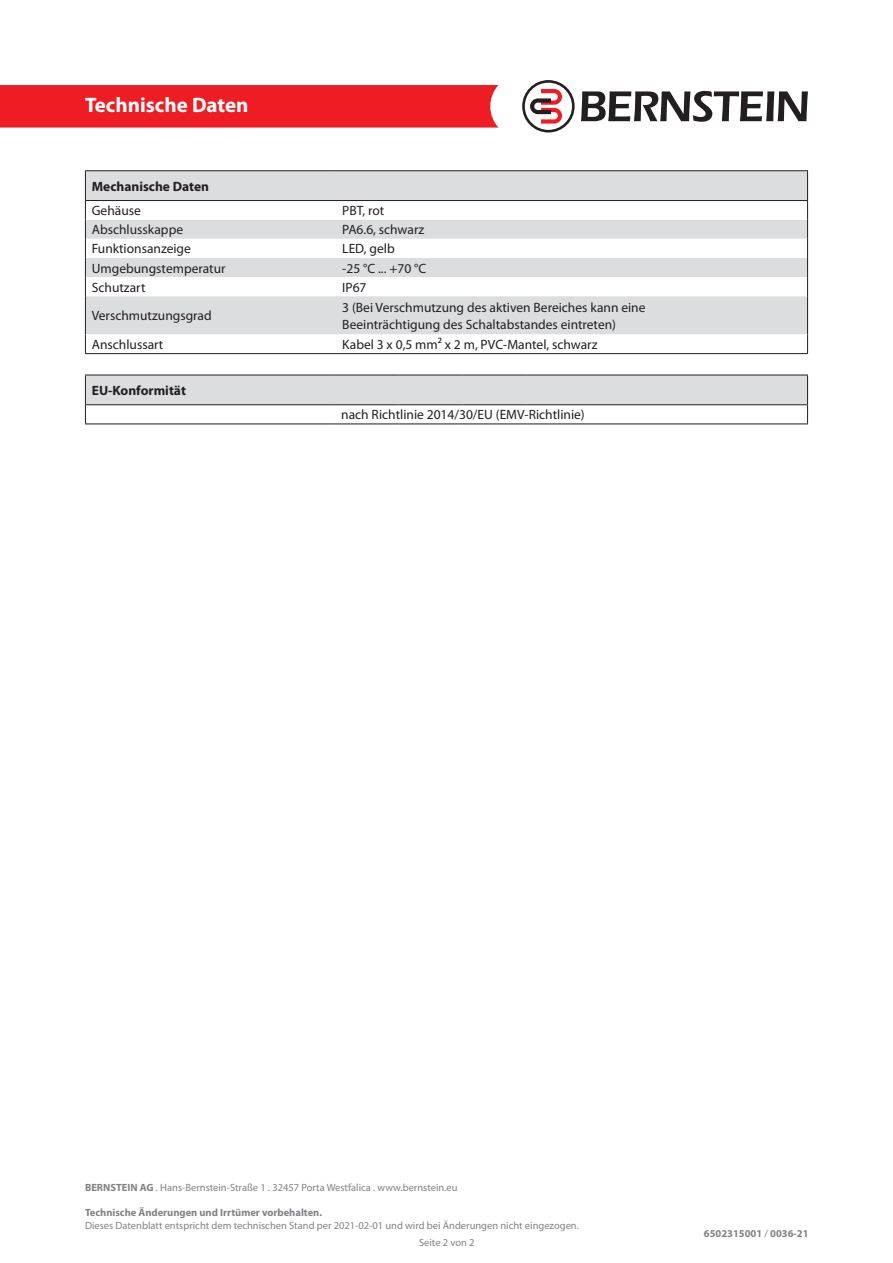
<style>
.page{position:relative;width:893px;height:1263px;background:#fff}
.page>*{position:absolute;margin:0;border:0;box-sizing:border-box;transform-origin:0 0}
.t1{font:700 21px "Myriad Pro";color:#fff}
.t2{font:13.5px "Myriad Pro";color:#231f20}
.t3{font:700 13.5px "Myriad Pro";color:#231f20}
.t4{font:10.5px "Myriad Pro";color:#808285}
.t5{font:700 10.5px "Myriad Pro";color:#808285}
.s1{font-weight:700}
.s2{font-weight:400}
</style>
<div class="page">
<div style="left:0;top:85px;width:498px;height:43px;background:#ee1d23"></div>
<svg style="left:581px;top:91px;width:227px;height:31px"></svg>
<svg style="left:522px;top:80px;width:53px;height:53px"></svg>
<svg style="left:85px;top:376px;width:723px;height:47px"></svg>
<hr style="left:85px;top:375px;width:250px;height:1px;background:#231f20">
<hr style="left:335px;top:375px;width:64px;height:1px;background:#231f20">
<hr style="left:399px;top:375px;width:63px;height:1px;background:#231f20">
<hr style="left:462px;top:375px;width:64px;height:1px;background:#231f20">
<hr style="left:526px;top:375px;width:64px;height:1px;background:#231f20">
<hr style="left:590px;top:375px;width:218px;height:1px;background:#231f20">
<hr style="left:85px;top:404px;width:250px;height:1px;background:#231f20">
<hr style="left:335px;top:404px;width:64px;height:1px;background:#231f20">
<hr style="left:399px;top:404px;width:63px;height:1px;background:#231f20">
<hr style="left:462px;top:404px;width:64px;height:1px;background:#231f20">
<hr style="left:526px;top:404px;width:64px;height:1px;background:#231f20">
<hr style="left:590px;top:404px;width:218px;height:1px;background:#231f20">
<hr style="left:85px;top:423px;width:250px;height:1px;background:#231f20">
<hr style="left:335px;top:423px;width:64px;height:1px;background:#231f20">
<hr style="left:399px;top:423px;width:63px;height:1px;background:#231f20">
<hr style="left:462px;top:423px;width:64px;height:1px;background:#231f20">
<hr style="left:526px;top:423px;width:64px;height:1px;background:#231f20">
<hr style="left:590px;top:423px;width:218px;height:1px;background:#231f20">
<div style="left:86px;top:171px;width:721px;height:29px;background:#dcdddf"></div>
<svg style="left:86px;top:220px;width:721px;height:114px;fill:#dcdddf"></svg>
<hr style="left:85px;top:296px;width:1px;height:38px;background:#231f20">
<hr style="left:807px;top:296px;width:1px;height:38px;background:#231f20">
<svg style="left:85px;top:334px;width:1px;height:19px"></svg>
<svg style="left:807px;top:334px;width:1px;height:19px"></svg>
<hr style="left:85px;top:353px;width:251px;height:1px;background:#231f20">
<hr style="left:336px;top:353px;width:472px;height:1px;background:#231f20">
<hr style="left:85px;top:170px;width:251px;height:1px;background:#231f20">
<svg style="left:85px;top:171px;width:1px;height:125px"></svg>
<hr style="left:336px;top:170px;width:472px;height:1px;background:#231f20">
<svg style="left:807px;top:171px;width:1px;height:125px"></svg>
<hr style="left:85px;top:200px;width:251px;height:1px;background:#231f20">
<hr style="left:336px;top:200px;width:472px;height:1px;background:#231f20">
<h1 class="t1" style="left:85px;top:91px;width:165px">Technische Daten</h1>
<p class="t3" style="left:92px;top:177px;width:119px">Mechanische Daten</p>
<p class="t2" style="left:92px;top:202px;width:51px">Gehäuse</p>
<p class="t2" style="left:342px;top:202px;width:44px">PBT, rot</p>
<p class="t2" style="left:92px;top:221px;width:93px">Abschlusskappe</p>
<p class="t2" style="left:342px;top:221px;width:84px">PA6.6, schwarz</p>
<p class="t2" style="left:92px;top:241px;width:101px">Funktionsanzeige</p>
<p class="t2" style="left:342px;top:241px;width:54px">LED, gelb</p>
<p class="t2" style="left:92px;top:260px;width:135px">Umgebungstemperatur</p>
<p class="t2" style="left:342px;top:260px;width:85px">-25 °C ... +70 °C</p>
<p class="t2" style="left:92px;top:279px;width:55px">Schutzart</p>
<p class="t2" style="left:342px;top:279px;width:26px">IP67</p>
<p class="t2" style="left:92px;top:308px;width:121px">Verschmutzungsgrad</p>
<p class="t2" style="left:342px;top:299px;width:305px">3 (Bei Verschmutzung des aktiven Bereiches kann eine</p>
<p class="t2" style="left:342px;top:316px;width:275px">Beeinträchtigung des Schaltabstandes eintreten)</p>
<p class="t2" style="left:92px;top:336px;width:73px">Anschlussart</p>
<p class="t2" style="left:342px;top:336px;width:257px">Kabel 3 x 0,5 mm² x 2 m, PVC-Mantel, schwarz</p>
<p class="t3" style="left:92px;top:382px;width:96px">EU-Konformität</p>
<p class="t2" style="left:341px;top:407px;width:245px">nach Richtlinie 2014/30/EU (EMV-Richtlinie)</p>
<p class="t4" style="left:85px;top:1181px;width:374px"><span class="s1">BERNSTEIN AG</span> . Hans-Bernstein-Straße 1 . 32457 Porta Westfalica . www.bernstein.eu</p>
<p class="t5" style="left:85px;top:1206px;width:239px">Technische Änderungen und Irrtümer vorbehalten.</p>
<p class="t4" style="left:85px;top:1219px;width:495px">Dieses Datenblatt entspricht dem technischen Stand per 2021-02-01 und wird bei Änderungen nicht eingezogen.</p>
<p class="t4" style="left:419px;top:1236px;width:57px">Seite 2 von 2</p>
<p class="t5" style="left:704px;top:1227px;width:106px">6502315001 <span class="s2">/</span> 0036-21</p>
</div>
